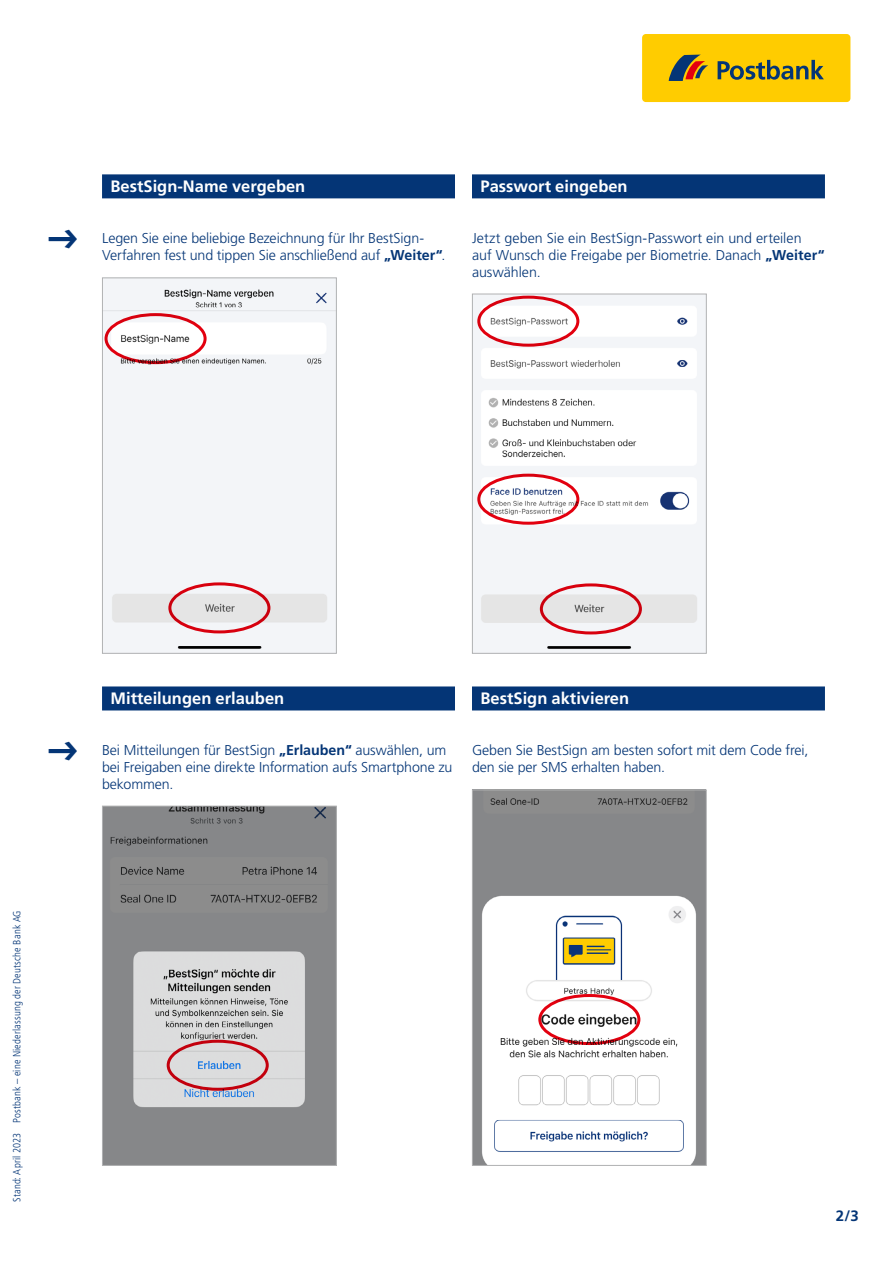
<style>
.page{position:relative;width:893px;height:1263px;background:#fff}
.page>*{position:absolute;margin:0;border:0;box-sizing:border-box;transform-origin:0 0}
.t1{font:700 16.5px "Frutiger LT Std";color:#fff}
.t2{font:16.5px "Postbank Font 799";color:#043576}
.t3{font:700 15px "Frutiger LT Std";color:#043576}
.t4{font:300 14.25px/17.1px "Frutiger LT Std";letter-spacing:-.005em;color:#043576}
.t5{font:300 condensed 10.5px "Frutiger LT Std";letter-spacing:.015em;color:#043576}
.s1{font-weight:700}
</style>
<div class="page">
<div style="left:642px;top:34px;width:208px;height:68px;background:#fc0;border-radius:4px"></div>
<svg style="left:718px;top:60px;width:106px;height:20px"></svg>
<svg style="left:669px;top:55px;width:39px;height:26px"></svg>
<div style="left:102px;top:174px;width:353px;height:24px;background:#043576"></div>
<div style="left:102px;top:686px;width:353px;height:24px;background:#043576"></div>
<div style="left:472px;top:174px;width:353px;height:24px;background:#043576"></div>
<div style="left:472px;top:686px;width:353px;height:24px;background:#043576"></div>
<img style="left:104px;top:279px;width:231px;height:373px">
<div style="left:102px;top:277px;width:235px;height:377px;border:1px solid #b1b2b3"></div>
<img style="left:104px;top:808px;width:231px;height:356px">
<div style="left:102px;top:806px;width:235px;height:360px;border:1px solid #b1b2b3"></div>
<img style="left:474px;top:296px;width:231px;height:356px">
<div style="left:472px;top:294px;width:235px;height:360px;border:1px solid #b1b2b3"></div>
<img style="left:474px;top:791px;width:231px;height:373px">
<div style="left:472px;top:789px;width:235px;height:377px;border:1px solid #b1b2b3"></div>
<div style="left:477px;top:296px;width:102px;height:51px;border:3px solid #e3000f;border-radius:50%"></div>
<div style="left:477px;top:474px;width:102px;height:51px;border:3px solid #e3000f;border-radius:50%"></div>
<div style="left:538px;top:994px;width:102px;height:51px;border:3px solid #e3000f;border-radius:50%"></div>
<div style="left:167px;top:1040px;width:102px;height:51px;border:3px solid #e3000f;border-radius:50%"></div>
<div style="left:105px;top:313px;width:102px;height:51px;border:3px solid #e3000f;border-radius:50%"></div>
<img style="left:477px;top:572px;width:225px;height:79px">
<img style="left:107px;top:571px;width:225px;height:80px">
<div style="left:168px;top:582px;width:102px;height:51px;border:3px solid #e3000f;border-radius:50%"></div>
<div style="left:540px;top:583px;width:102px;height:51px;border:3px solid #e3000f;border-radius:50%"></div>
<p class="t2" style="left:49px;top:230px;width:31px">7</p>
<p class="t1" style="left:111px;top:176px;width:196px">BestSign-Name vergeben</p>
<p class="t4" style="left:102px;top:230px;width:345px">Legen Sie eine beliebige Bezeichnung für Ihr BestSign-<br>Verfahren fest und tippen Sie anschließend auf <span class="s1">„Weiter“</span>.</p>
<p class="t1" style="left:480px;top:176px;width:149px">Passwort eingeben</p>
<p class="t4" style="left:472px;top:230px;width:354px">Jetzt geben Sie ein BestSign-Passwort ein und erteilen auf Wunsch die Freigabe per Biometrie. Danach <span class="s1">„Weiter“ </span>auswählen.</p>
<p class="t2" style="left:49px;top:742px;width:31px">7</p>
<p class="t1" style="left:111px;top:688px;width:175px">Mitteilungen erlauben</p>
<p class="t4" style="left:102px;top:742px;width:352px">Bei Mitteilungen für BestSign <span class="s1">„Erlauben“</span> auswählen, um bei Freigaben eine direkte Information aufs Smartphone zu bekommen.</p>
<p class="t1" style="left:480px;top:688px;width:150px">BestSign aktivieren</p>
<p class="t4" style="left:472px;top:742px;width:338px">Geben Sie BestSign am besten sofort mit dem Code frei, den sie per SMS erhalten haben.</p>
<p class="t5" style="left:11px;top:1202px;width:293px;rotate:-90deg">Stand: April 2023 Postbank – eine Niederlassung der Deutsche Bank AG</p>
<p class="t3" style="left:836px;top:1207px;width:25px">2/3</p>
</div>
